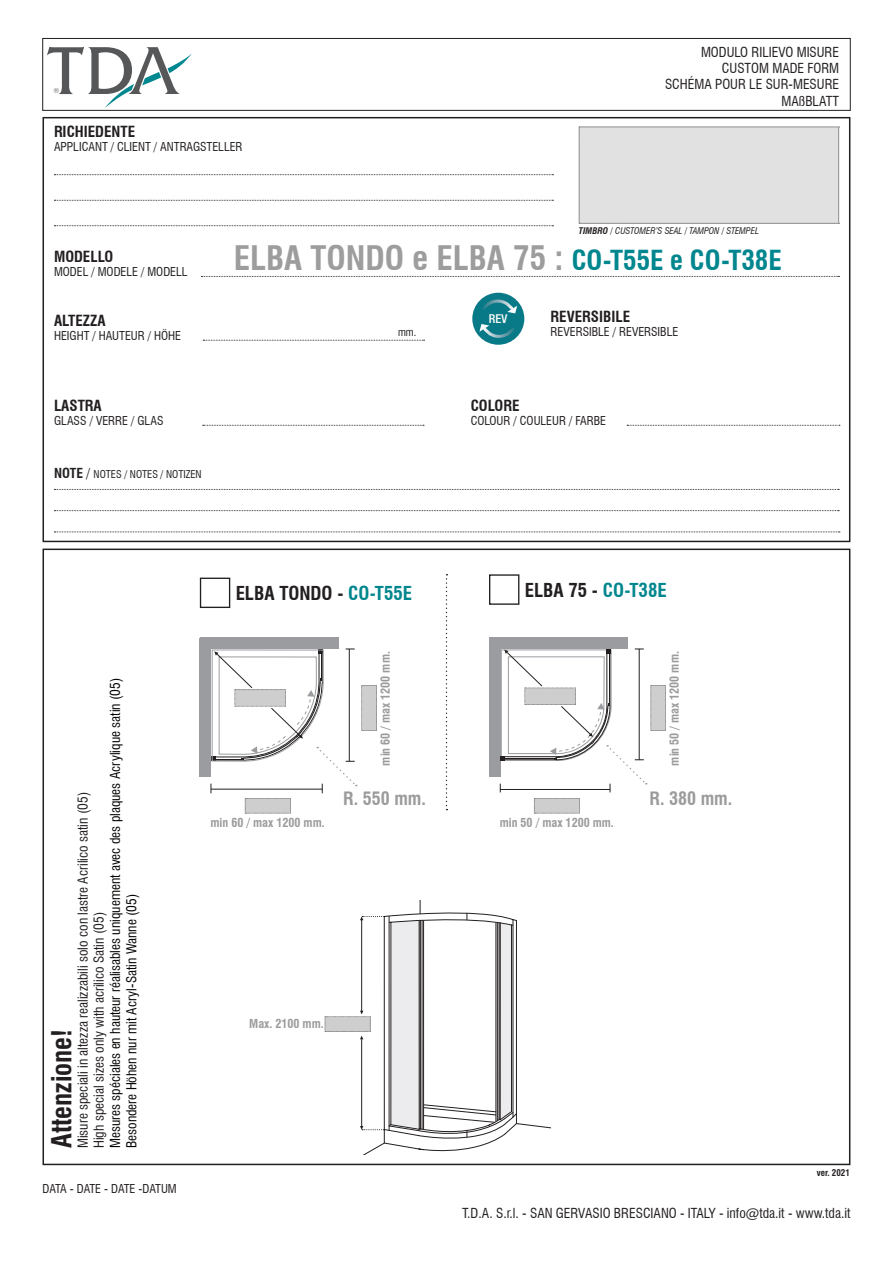
<style>
.page{position:relative;width:893px;height:1263px;background:#fff}
.page>*{position:absolute;margin:0;border:0;box-sizing:border-box;transform-origin:0 0}
.t1{font:700 condensed 33px "Swiss 721 BT";color:#9d9d9d}
.t2{font:700 condensed 27px "Swiss 721 BT";color:#231f20}
.t3{font:700 condensed 18.75px "Swiss 721 BT";color:#231f20}
.t4{font:700 condensed 18px "Swiss 721 BT";color:#9c9b9b}
.t5{font:700 condensed 15px "Swiss 721 BT";color:#231f20}
.t6{font:condensed 13.5px/16.2px "Swiss 721 BT";color:#231f20;text-align:right}
.t7{font:condensed 13.5px "Swiss 721 BT";color:#040503}
.t8{font:500 condensed 12.3px "Helvetica Neue LT Pro";color:#fff}
.t9{font:condensed 12px "Swiss 721 BT";color:#231f20}
.t10{font:700 condensed 12px "Swiss 721 BT";color:#9c9b9b}
.t11{font:condensed 10.5px "Swiss 721 BT";color:#231f20}
.t12{font:italic condensed 9px "Swiss 721 BT";color:#231f20}
.t13{font:700 condensed 9px "Swiss 721 BT";color:#231f20}
.t14{font:7.2px "Montserrat";color:#555759}
.s1{font-weight:700}
.s2{font-size:27px;color:#00868e}
.s3{font-weight:700;font-size:13.5px}
.s4{font-size:13.5px}
.s5{color:#00868e}
</style>
<div class="page">
<svg style="left:54px;top:200px;width:499px;height:1px"></svg>
<svg style="left:54px;top:174px;width:499px;height:1px"></svg>
<svg style="left:54px;top:225px;width:499px;height:1px"></svg>
<svg style="left:54px;top:489px;width:785px;height:1px"></svg>
<svg style="left:54px;top:510px;width:785px;height:1px"></svg>
<svg style="left:54px;top:531px;width:786px;height:1px"></svg>
<div style="left:579px;top:126px;width:261px;height:98px;background:#e1e1e1"></div>
<div style="left:43px;top:117px;width:807px;height:425px;border:2px solid #231f20"></div>
<svg style="left:627px;top:425px;width:213px;height:1px"></svg>
<svg style="left:203px;top:425px;width:221px;height:1px"></svg>
<svg style="left:203px;top:340px;width:222px;height:1px"></svg>
<svg style="left:201px;top:276px;width:638px;height:1px"></svg>
<div style="left:42px;top:38px;width:809px;height:73px;border:1px solid #231f20"></div>
<svg style="left:47px;top:47px;width:145px;height:61px"></svg>
<div style="left:200px;top:578px;width:30px;height:30px;border:1px solid #231f20"></div>
<div style="left:489px;top:574px;width:30px;height:31px;border:1px solid #231f20"></div>
<svg style="left:446px;top:574px;width:1px;height:236px"></svg>
<svg style="left:325px;top:907px;width:193px;height:248px"></svg>
<div style="left:200px;top:638px;width:139px;height:11px;background:#9b9ca0"></div>
<div style="left:200px;top:638px;width:11px;height:139px;background:#9b9ca0"></div>
<div style="left:489px;top:638px;width:139px;height:11px;background:#9b9ca0"></div>
<div style="left:489px;top:638px;width:11px;height:138px;background:#9b9ca0"></div>
<svg style="left:534px;top:798px;width:46px;height:16px"></svg>
<svg style="left:211px;top:649px;width:166px;height:165px"></svg>
<svg style="left:500px;top:649px;width:166px;height:143px"></svg>
<div style="left:472px;top:293px;width:52px;height:52px;background:#087987;border-radius:50%"></div>
<svg style="left:479px;top:298px;width:38px;height:15px"></svg>
<svg style="left:479px;top:324px;width:38px;height:15px"></svg>
<p class="t14" style="left:53px;top:86px;width:7px">®</p>
<p class="t5" style="left:54px;top:122px;width:83px">RICHIEDENTE</p>
<p class="t9" style="left:54px;top:140px;width:190px">APPLICANT / CLIENT / ANTRAGSTELLER</p>
<p class="t6" style="left:665px;top:44px;width:176px">MODULO RILIEVO MISURE<br>CUSTOM MADE FORM<br>SCHÉMA POUR LE SUR-MESURE<br>MAßBLATT</p>
<p class="t12" style="left:579px;top:225px;width:182px"><span class="s1">TIMBRO</span> / CUSTOMER’S SEAL / TAMPON / STEMPEL</p>
<p class="t5" style="left:54px;top:248px;width:61px">MODELLO</p>
<p class="t9" style="left:54px;top:265px;width:135px">MODEL / MODELE / MODELL</p>
<p class="t1" style="left:234px;top:238px;width:549px">ELBA TONDO e ELBA 75 : <span class="s2">CO-T55E e CO-T38E</span></p>
<p class="t5" style="left:54px;top:311px;width:53px">ALTEZZA</p>
<p class="t9" style="left:54px;top:329px;width:129px">HEIGHT / HAUTEUR / HÖHE</p>
<p class="t11" style="left:398px;top:326px;width:20px">mm.</p>
<p class="t5" style="left:54px;top:396px;width:49px">LASTRA</p>
<p class="t9" style="left:54px;top:414px;width:111px">GLASS / VERRE / GLAS</p>
<p class="t11" style="left:54px;top:468px;width:149px"><span class="s3">NOTE</span> <span class="s4">/</span> NOTES / NOTES / NOTIZEN</p>
<p class="t8" style="left:489px;top:312px;width:20px">REV</p>
<p class="t5" style="left:551px;top:307px;width:81px">REVERSIBILE</p>
<p class="t9" style="left:551px;top:324px;width:129px">REVERSIBLE / REVERSIBLE</p>
<p class="t5" style="left:471px;top:396px;width:50px">COLORE</p>
<p class="t9" style="left:471px;top:414px;width:137px">COLOUR / COULEUR / FARBE</p>
<p class="t7" style="left:107px;top:1148px;width:472px;rotate:-90deg">Mesures spéciales en hauteur réalisables uniquement avec des plaques Acrylique satin (05)</p>
<p class="t6" style="left:75px;top:1148px;width:358px;rotate:-90deg">Misure speciali in altezza realizzabili solo con lastre Acrilico satin (05)</p>
<p class="t7" style="left:123px;top:1148px;width:256px;rotate:-90deg">Besondere Höhen nur mit Acryl-Satin Wanne (05)</p>
<p class="t6" style="left:91px;top:1148px;width:238px;rotate:-90deg">High special sizes only with acrilico Satin (05)</p>
<p class="t2" style="left:46px;top:1148px;width:121px;rotate:-90deg">Attenzione!</p>
<p class="t9" style="left:43px;top:1182px;width:136px">DATA - DATE - DATE -DATUM</p>
<p class="t3" style="left:236px;top:582px;width:178px">ELBA TONDO - <span class="s5">CO-T55E</span></p>
<p class="t3" style="left:525px;top:579px;width:143px">ELBA 75 - <span class="s5">CO-T38E</span></p>
<p class="t10" style="left:378px;top:765px;width:116px;rotate:-90deg">min 60 / max 1200 mm.</p>
<p class="t10" style="left:667px;top:765px;width:116px;rotate:-90deg">min 50 / max 1200 mm.</p>
<p class="t10" style="left:211px;top:815px;width:116px">min 60 / max 1200 mm.</p>
<p class="t4" style="left:343px;top:788px;width:84px">R. 550 mm.</p>
<p class="t4" style="left:649px;top:788px;width:84px">R. 380 mm.</p>
<p class="t10" style="left:500px;top:815px;width:116px">min 50 / max 1200 mm.</p>
<p class="t10" style="left:249px;top:1016px;width:76px">Max. 2100 mm.</p>
<p class="t13" style="left:817px;top:1167px;width:34px">ver. 2021</p>
<p class="t6" style="left:462px;top:1205px;width:390px">T.D.A. S.r.l. - SAN GERVASIO BRESCIANO - ITALY - info@tda.it - www.tda.it</p>
</div>
